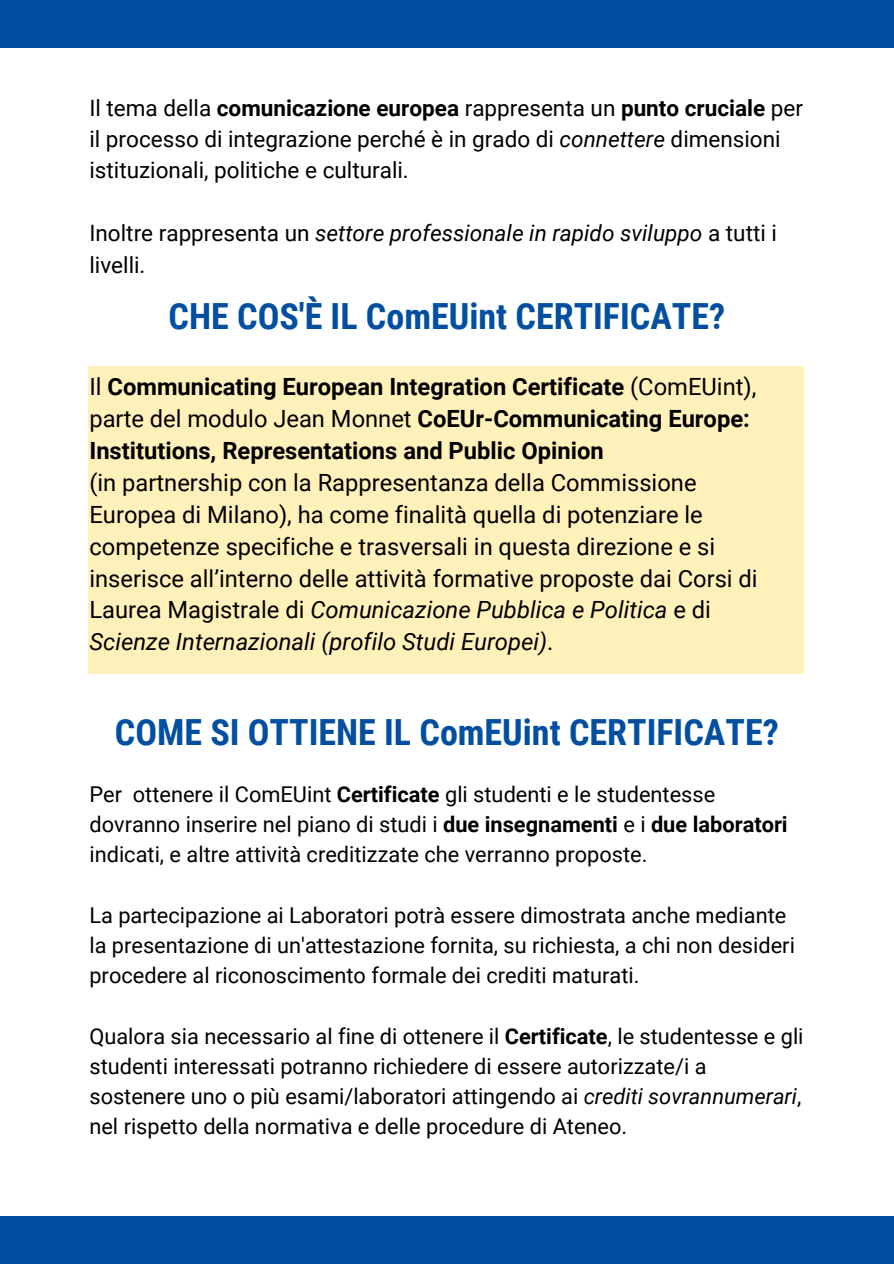
<style>
.page{position:relative;width:894px;height:1264px;background:#fff}
.page>*{position:absolute;margin:0;border:0;box-sizing:border-box;transform-origin:0 0}
.t1{font:700 36px "Roboto Condensed";color:#024fa1}
.t2{font:23.7px/31.8px "Roboto";color:#000}
.t3{font:700 23.7px/31.8px "Roboto";color:#000}
.t4{font:22.5px/31.3px "Roboto";color:#000}
.t5{font:italic 22.5px/31.3px "Roboto";color:#000}
.t6{font:21.75px/30.3px "Roboto";color:#000}
.s1{font-weight:700}
.s2{font-style:italic}
.s3{font-style:normal}
.s4{font-weight:400}
</style>
<div class="page">
<div style="left:0;top:1216px;width:893px;height:47px;background:#024fa1"></div>
<div style="left:88px;top:366px;width:715px;height:308px;background:#fff1b9"></div>
<div style="left:0;top:0;width:893px;height:47px;background:#024fa1"></div>
<p class="t4" style="left:89px;top:92px;width:715px">Il tema della <span class="s1">comunicazione europea</span> rappresenta un <span class="s1">punto cruciale</span> per il processo di integrazione perché è in grado di <span class="s2">connettere</span> dimensioni istituzionali, politiche e culturali.</p>
<p class="t5" style="left:89px;top:218px;width:688px"><span class="s3">Inoltre rappresenta un</span> settore professionale in rapido sviluppo <span class="s3">a tutti i livelli.</span></p>
<p class="t1" style="left:168px;top:295px;width:558px">CHE COS'È IL ComEUint CERTIFICATE?</p>
<p class="t3" style="left:89px;top:371px;width:668px"><span class="s4">Il</span> Communicating European Integration Certificate <span class="s4">(ComEUint), parte del modulo Jean Monnet</span> CoEUr-Communicating Europe:<br>Institutions, Representations and Public Opinion</p>
<p class="t2" style="left:89px;top:467px;width:669px">(in partnership con la Rappresentanza della Commissione Europea di Milano), ha come finalità quella di potenziare le competenze specifiche e trasversali in questa direzione e si inserisce all’interno delle attività formative proposte dai Corsi di Laurea Magistrale di <span class="s2">Comunicazione Pubblica e Politica</span> e di <span class="s2">Scienze Internazionali (profilo Studi Europei)</span>.</p>
<p class="t1" style="left:115px;top:712px;width:665px">COME SI OTTIENE IL ComEUint CERTIFICATE?</p>
<p class="t6" style="left:89px;top:779px;width:699px">Per ottenere il ComEUint <span class="s1">Certificate</span> gli studenti e le studentesse dovranno inserire nel piano di studi i <span class="s1">due insegnamenti</span> e i <span class="s1">due laboratori </span>indicati, e altre attività creditizzate che verranno proposte.</p>
<p class="t6" style="left:89px;top:900px;width:706px">La partecipazione ai Laboratori potrà essere dimostrata anche mediante la presentazione di un'attestazione fornita, su richiesta, a chi non desideri procedere al riconoscimento formale dei crediti maturati.</p>
<p class="t6" style="left:89px;top:1020px;width:715px">Qualora sia necessario al fine di ottenere il <span class="s1">Certificate</span>, le studentesse e gli studenti interessati potranno richiedere di essere autorizzate/i a sostenere uno o più esami/laboratori attingendo ai <span class="s2">crediti sovrannumerari</span>, nel rispetto della normativa e delle procedure di Ateneo.</p>
</div>
